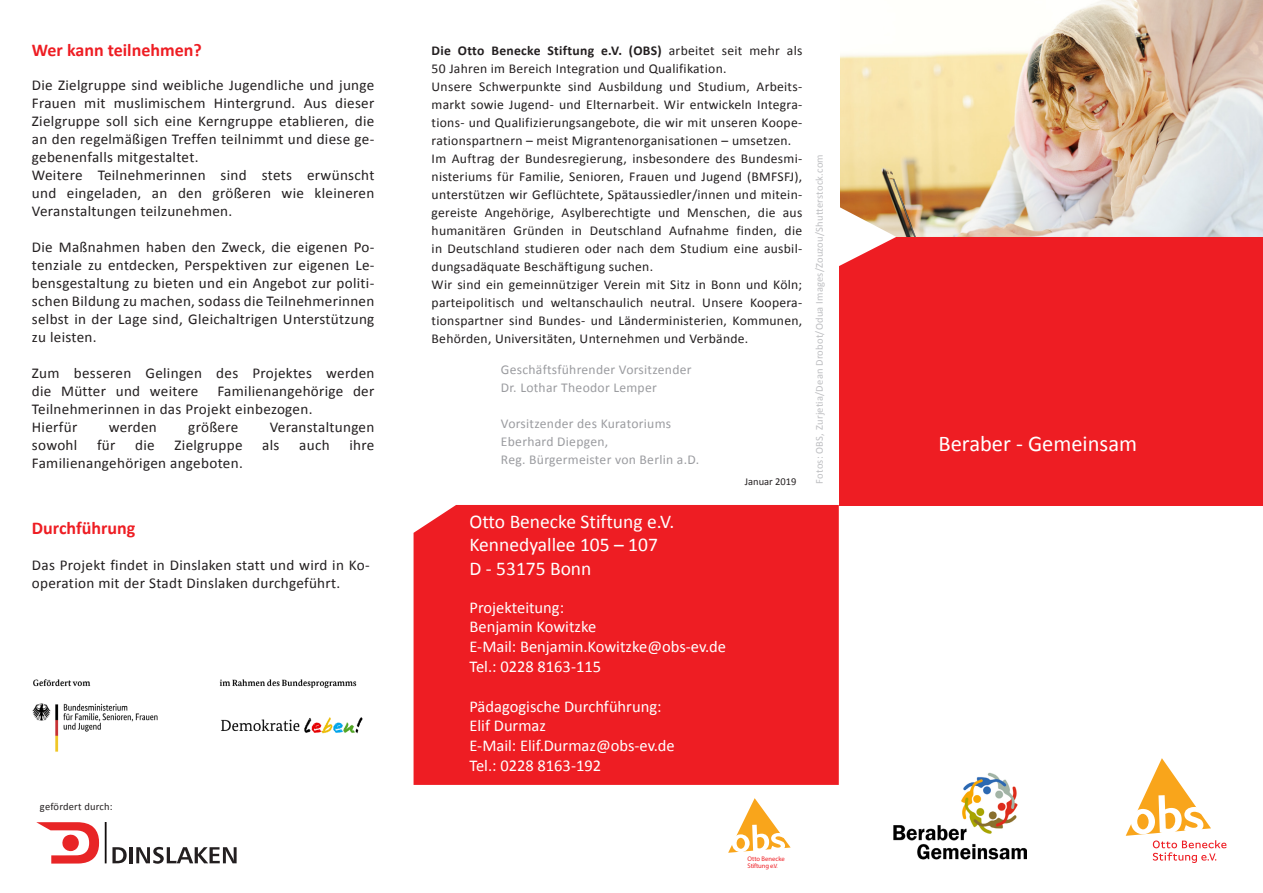
<style>
.page{position:relative;width:1263px;height:893px;background:#fff}
.page>*{position:absolute;margin:0;border:0;box-sizing:border-box;transform-origin:0 0}
.fliess{font:22.5px "Calibri";color:#fff}
.t1{font:19.5px "Calibri";color:#fff}
.Fliess{font:700 18px "Calibri";color:#ee1d23}
.fliess-2{font:700 18px "Calibri";color:#ee1d23}
.t2{font:16.5px/19.8px "Calibri";color:#fff}
.Fliess-2{font:15px/18px "Calibri";letter-spacing:.02em;color:#231f20;text-align:justify}
.fliess-3{font:15px/18px "Calibri";letter-spacing:.02em;color:#231f20}
.fliess-4{font:13.5px/18px "Calibri";letter-spacing:.02em;color:#231f20;text-align:justify}
.t3{font:13.5px/18px "Calibri";letter-spacing:.02em;color:#9b9ca0}
.Aufzählung{font:10.5px "Calibri";letter-spacing:.02em;color:#bebfc2}
.Aufzählung-2{font:10.5px "Calibri";letter-spacing:.02em;color:#231f20}
.fliess-5{font:10.5px "Calibri";color:#231f20}
.t4{font:6.6px "Myriad Pro";letter-spacing:-.01em;color:#ee1d23}
.s1{font-weight:700}
.s2{font-size:5.4px}
.s3{font-size:6.15px}
</style>
<div class="page">
<svg style="left:1126px;top:758px;width:100px;height:105px"></svg>
<div style="left:839px;top:237px;width:424px;height:268px;background:#ee1d23"></div>
<div style="left:414px;top:505px;width:425px;height:280px;background:#ee1d23"></div>
<svg style="left:728px;top:798px;width:63px;height:55px"></svg>
<hr style="left:129px;top:847px;width:4px;height:16px;background:#231f20">
<svg style="left:136px;top:847px;width:101px;height:17px"></svg>
<svg style="left:105px;top:822px;width:22px;height:41px"></svg>
<svg style="left:36px;top:822px;width:63px;height:42px"></svg>
<img style="left:840px;top:0;width:423px;height:237px">
<svg style="left:839px;top:201px;width:57px;height:65px"></svg>
<img style="left:893px;top:772px;width:134px;height:88px">
<img style="left:32px;top:679px;width:331px;height:73px">
<p class="Fliess" style="left:32px;top:38px;width:171px">Wer kann teilnehmen?</p>
<p class="Fliess-2" style="left:32px;top:76px;width:344px">Die Zielgruppe sind weibliche Jugendliche und junge Frauen mit muslimischem Hintergrund. Aus dieser Zielgruppe soll sich eine Kerngruppe etablieren, die an den regelmäßigen Treffen teilnimmt und diese ge&shy;gebenenfalls mitgestaltet.</p>
<p class="Fliess-2" style="left:32px;top:166px;width:344px">Weitere Teilnehmerinnen sind stets erwünscht und eingeladen, an den größeren wie kleineren Veranstaltungen teilzunehmen.</p>
<p class="Fliess-2" style="left:32px;top:238px;width:344px">Die Maßnahmen haben den Zweck, die eigenen Po&shy;tenziale zu entdecken, Perspektiven zur eigenen Le&shy;bensgestaltung zu bieten und ein Angebot zur politi&shy;schen Bildung zu machen, sodass die Teilnehmerinnen selbst in der Lage sind, Gleichaltrigen Unterstützung zu leisten.</p>
<p class="Fliess-2" style="left:32px;top:364px;width:344px">Zum besseren Gelingen des Projektes werden die Mütter und weitere</p>
<p class="Fliess-2" style="left:32px;top:382px;width:344px;text-indent:186px">Familienangehörige der<br>Teilnehmerinnen in das Projekt einbezogen.</p>
<p class="Fliess-2" style="left:32px;top:418px;width:47px">Hierfür</p>
<p class="Fliess-2" style="left:109px;top:418px;width:50px">werden</p>
<p class="Fliess-2" style="left:188px;top:418px;width:52px">größere</p>
<p class="Fliess-2" style="left:270px;top:418px;width:106px">Veranstaltungen</p>
<p class="Fliess-2" style="left:32px;top:436px;width:47px">sowohl</p>
<p class="Fliess-2" style="left:97px;top:436px;width:20px">für</p>
<p class="Fliess-2" style="left:135px;top:436px;width:21px">die</p>
<p class="Fliess-2" style="left:174px;top:436px;width:70px">Zielgruppe</p>
<p class="Fliess-2" style="left:262px;top:436px;width:19px">als</p>
<p class="Fliess-2" style="left:299px;top:436px;width:32px">auch</p>
<p class="Fliess-2" style="left:349px;top:436px;width:26px">ihre</p>
<p class="Fliess-2" style="left:32px;top:454px;width:212px">Familienangehörigen angeboten.</p>
<p class="fliess-2" style="left:32px;top:517px;width:105px">Durchführung</p>
<p class="fliess-3" style="left:32px;top:557px;width:339px">Das Projekt findet in Dinslaken statt und wird in Ko&shy;operation mit der Stadt Dinslaken durchgeführt.</p>
<p class="Aufzählung-2" style="left:40px;top:800px;width:74px">gefördert durch:</p>
<p class="fliess-4" style="left:432px;top:42px;width:372px"><span class="s1">Die Otto Benecke Stiftung e.V. (OBS)</span> arbeitet seit mehr als<br>50 Jahren im Bereich Integration und Qualifikation.</p>
<p class="fliess-4" style="left:432px;top:78px;width:372px">Unsere Schwerpunkte sind Ausbildung und Studium, Arbeits&shy;markt sowie Jugend- und Elternarbeit. Wir entwickeln Integra&shy;tions- und Qualifizierungsangebote, die wir mit unseren Koope&shy;rationspartnern – meist Migrantenorganisationen – umsetzen.</p>
<p class="fliess-4" style="left:432px;top:150px;width:372px">Im Auftrag der Bundesregierung, insbesondere des Bundesmi&shy;nisteriums für Familie, Senioren, Frauen und Jugend (BMFSFJ), unterstützen wir Geflüchtete, Spätaussiedler/innen und mitein&shy;gereiste Angehörige, Asylberechtigte und Menschen, die aus humanitären Gründen in Deutschland Aufnahme finden, die in Deutschland studieren oder nach dem Studium eine ausbil&shy;dungsadäquate Beschäftigung suchen.</p>
<p class="fliess-4" style="left:432px;top:276px;width:372px">Wir sind ein gemeinnütziger Verein mit Sitz in Bonn und Köln; parteipolitisch und weltanschaulich neutral. Unsere Koopera&shy;tionspartner sind Bundes- und Länderministerien, Kommunen, Behörden, Universitäten, Unternehmen und Verbände.</p>
<p class="t3" style="left:501px;top:361px;width:192px">Geschäftsführender Vorsitzender<br>Dr. Lothar Theodor Lemper</p>
<p class="t3" style="left:501px;top:415px;width:172px">Vorsitzender des Kuratoriums</p>
<p class="t3" style="left:501px;top:433px;width:200px">Eberhard Diepgen,<br>Reg. Bürgermeister von Berlin a.D.</p>
<p class="t1" style="left:469px;top:509px;width:206px">Otto Benecke Stiftung e.V.</p>
<p class="t1" style="left:469px;top:533px;width:190px">Kennedyallee 105 – 107</p>
<p class="t1" style="left:469px;top:556px;width:123px">D - 53175 Bonn</p>
<p class="t2" style="left:469px;top:597px;width:96px">Projekteitung:</p>
<p class="t2" style="left:469px;top:617px;width:128px">Benjamin Kowitzke</p>
<p class="t2" style="left:469px;top:637px;width:258px">E-Mail: Benjamin.Kowitzke@obs-ev.de</p>
<p class="t2" style="left:469px;top:657px;width:133px">Tel.: 0228 8163-115</p>
<p class="t2" style="left:469px;top:696px;width:194px">Pädagogische Durchführung:<br>Elif Durmaz</p>
<p class="t2" style="left:469px;top:736px;width:207px">E-Mail: Elif.Durmaz@obs-ev.de</p>
<p class="t2" style="left:469px;top:756px;width:133px">Tel.: 0228 8163-192</p>
<p class="fliess-5" style="left:745px;top:475px;width:53px">Januar 2019</p>
<p class="Aufzählung" style="left:813px;top:484px;width:331px;rotate:-90deg">Fotos: OBS, Zurjetia/Dean Drobot/Odua Images/Zouzou/Shutterstock.com</p>
<p class="t4" style="left:747px;top:854px;width:39px">Otto Benecke</p>
<p class="t4" style="left:747px;top:861px;width:31px">Stiftung e<span class="s2">.</span><span class="s3">V</span><span class="s2">.</span></p>
<p class="fliess" style="left:938px;top:430px;width:200px">Beraber - Gemeinsam</p>
</div>
